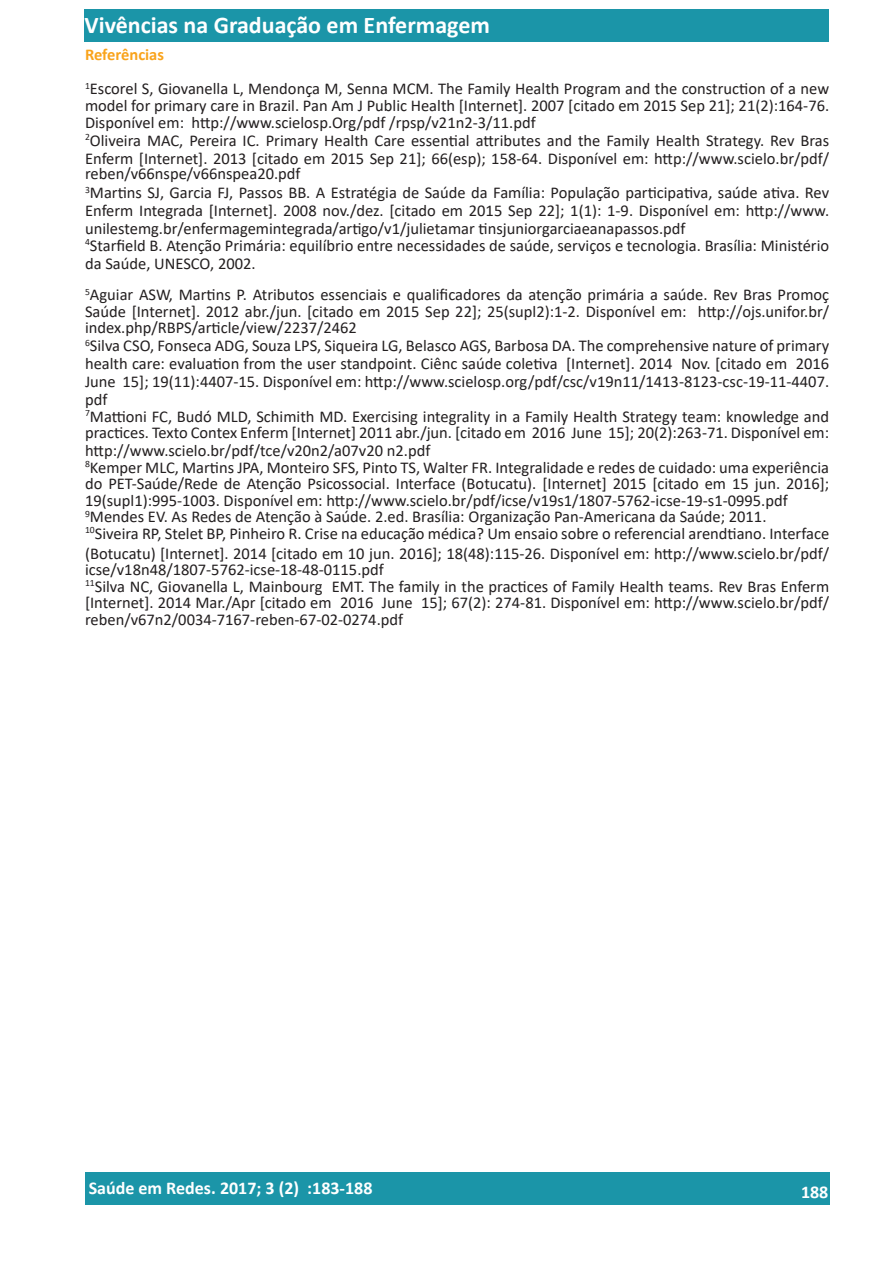
<style>
.page{position:relative;width:893px;height:1263px;background:#fff}
.page>*{position:absolute;margin:0;border:0;box-sizing:border-box;transform-origin:0 0}
.t1{font:700 24px "Calibri";color:#fff}
.t2{font:700 18px "Calibri";color:#fff}
.t3{font:16.5px/16.5px "Calibri";color:#231f20}
.s1{font-weight:700;color:#f9a31b}
</style>
<div class="page">
<div style="left:85px;top:1172px;width:744px;height:33px;background:#1b95a8"></div>
<div style="left:85px;top:9px;width:744px;height:33px;background:#1b95a8"></div>
<h1 class="t1" style="left:85px;top:8px;width:407px">Vivências na Graduação em Enfermagem</h1>
<p class="t3" style="left:85px;top:36px;width:746px;line-height:34.8px"><span class="s1">Referências<br></span><sup>1</sup>Escorel S, Giovanella L, Mendonça M, Senna MCM. The Family Health Program and the construction of a new</p>
<p class="t3" style="left:85px;top:97px;width:746px">model for primary care in Brazil. Pan Am J Public Health [Internet]. 2007 [citado em 2015 Sep 21]; 21(2):164-76.<br>Disponível em: http://www.scielosp.Org/pdf /rpsp/v21n2-3/11.pdf</p>
<p class="t3" style="left:85px;top:131px;width:746px;line-height:18px"><sup>2</sup>Oliveira MAC, Pereira IC. Primary Health Care essential attributes and the Family Health Strategy. Rev Bras<br>Enferm [Internet]. 2013 [citado em 2015 Sep 21]; 66(esp); 158-64. Disponível em: http://www.scielo.br/pdf/</p>
<p class="t3" style="left:85px;top:163px;width:746px;line-height:19.8px">reben/v66nspe/v66nspea20.pdf<br><sup>3</sup>Martins SJ, Garcia FJ, Passos BB. A Estratégia de Saúde da Família: População participativa, saúde ativa. Rev</p>
<p class="t3" style="left:85px;top:201px;width:746px;line-height:18px">Enferm Integrada [Internet]. 2008 nov./dez. [citado em 2015 Sep 22]; 1(1): 1-9. Disponível em: http://www. unilestemg.br/enfermagemintegrada/artigo/v1/julietamar tinsjuniorgarciaeanapassos.pdf</p>
<p class="t3" style="left:85px;top:236px;width:746px;line-height:18px"><sup>4</sup>Starfield B. Atenção Primária: equilíbrio entre necessidades de saúde, serviços e tecnologia. Brasília: Ministério da Saúde, UNESCO, 2002.</p>
<p class="t3" style="left:85px;top:286px;width:746px;text-align:justify"><sup>5</sup>Aguiar ASW, Martins P. Atributos essenciais e qualificadores da atenção primária a saúde. Rev Bras Promoç Saúde [Internet]. 2012 abr./jun. [citado em 2015 Sep 22]; 25(supl2):1-2. Disponível em: http://ojs.unifor.br/ index.php/RBPS/article/view/2237/2462</p>
<p class="t3" style="left:85px;top:336px;width:746px;line-height:18px;text-align:justify"><sup>6</sup>Silva CSO, Fonseca ADG, Souza LPS, Siqueira LG, Belasco AGS, Barbosa DA. The comprehensive nature of primary health care: evaluation from the user standpoint. Ciênc saúde coletiva [Internet]. 2014 Nov. [citado em 2016<br>June 15]; 19(11):4407-15. Disponível em: http://www.scielosp.org/pdf/csc/v19n11/1413-8123-csc-19-11-4407. pdf</p>
<p class="t3" style="left:85px;top:408px;width:746px"><sup>7</sup>Mattioni FC, Budó MLD, Schimith MD. Exercising integrality in a Family Health Strategy team: knowledge and practices. Texto Contex Enferm [Internet] 2011 abr./jun. [citado em 2016 June 15]; 20(2):263-71. Disponível em:</p>
<p class="t3" style="left:85px;top:442px;width:746px">http://www.scielo.br/pdf/tce/v20n2/a07v20 n2.pdf<br><sup>8</sup>Kemper MLC, Martins JPA, Monteiro SFS, Pinto TS, Walter FR. Integralidade e redes de cuidado: uma experiência do PET-Saúde/Rede de Atenção Psicossocial. Interface (Botucatu). [Internet] 2015 [citado em 15 jun. 2016]; 19(supl1):995-1003. Disponível em: http://www.scielo.br/pdf/icse/v19s1/1807-5762-icse-19-s1-0995.pdf <sup>9</sup>Mendes EV. As Redes de Atenção à Saúde. 2.ed. Brasília: Organização Pan-Americana da Saúde; 2011.<br><sup>10</sup>Siveira RP, Stelet BP, Pinheiro R. Crise na educação médica? Um ensaio sobre o referencial arendtiano. Interface</p>
<p class="t3" style="left:85px;top:544px;width:746px">(Botucatu) [Internet]. 2014 [citado em 10 jun. 2016]; 18(48):115-26. Disponível em: http://www.scielo.br/pdf/ icse/v18n48/1807-5762-icse-18-48-0115.pdf<br><sup>11</sup>Silva NC, Giovanella L, Mainbourg EMT. The family in the practices of Family Health teams. Rev Bras Enferm [Internet]. 2014 Mar./Apr [citado em 2016 June 15]; 67(2): 274-81. Disponível em: http://www.scielo.br/pdf/ reben/v67n2/0034-7167-reben-67-02-0274.pdf</p>
<p class="t2" style="left:89px;top:1175px;width:285px">Saúde em Redes. 2017; 3 (2) :183-188</p>
<p class="t2" style="left:801px;top:1179px;width:29px">188</p>
</div>
